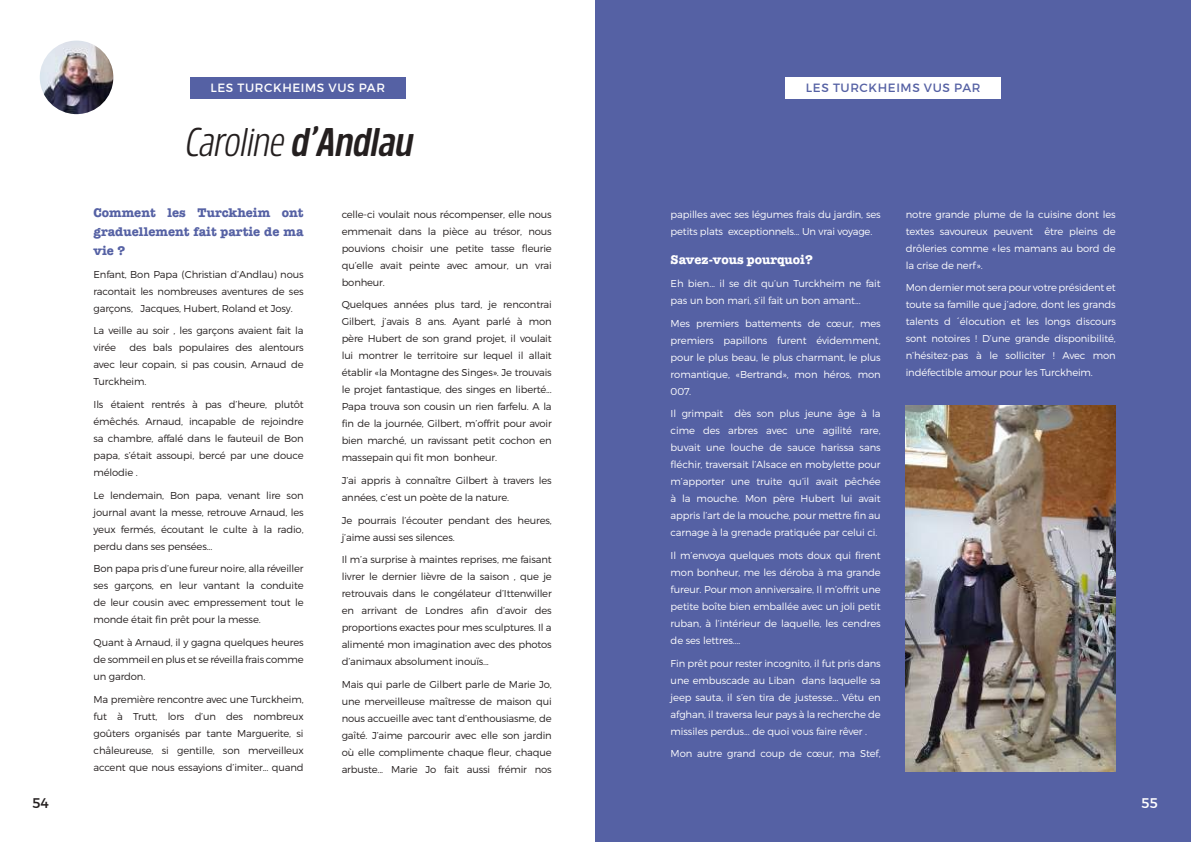
<style>
.page{position:relative;width:1191px;height:842px;background:#fff}
.page>*{position:absolute;margin:0;border:0;box-sizing:border-box;transform-origin:0 0}
.t1{font:italic 40px "Rockeby Cd";color:#241f1f}
.t2{font:14px "Montserrat";color:#241f1f}
.t3{font:14px "Montserrat";color:#fff}
.t4{font:700 13px/19px "American Typewriter";color:#5561a4;text-align:justify}
.t5{font:700 13px "American Typewriter";color:#fff}
.t6{font:12px "Montserrat";letter-spacing:.05em;color:#fff}
.t7{font:12px "Montserrat";letter-spacing:.05em;color:#5561a4}
.t8{font:300 10px/17px "Montserrat";letter-spacing:-.015em;color:#241f1f;text-align:justify}
.t9{font:300 10px/17px "Montserrat";letter-spacing:-.01em;color:#fff;text-align:justify}
.s1{font-weight:700}
</style>
<div class="page">
<div style="left:190px;top:77px;width:215px;height:21px;background:#5561a4"></div>
<img style="left:40px;top:41px;width:73px;height:73px;border-radius:37px">
<div style="left:595px;top:0;width:596px;height:842px;background:#5561a4"></div>
<div style="left:785px;top:77px;width:216px;height:21px;background:#fff"></div>
<img style="left:905px;top:405px;width:210px;height:366px">
<p class="t6" style="left:210px;top:80px;width:176px">LES TURCKHEIMS VUS PAR</p>
<h1 class="t1" style="left:184px;top:120px;width:239px">Caroline<span class="s1">d’Andlau</span></h1>
<h3 class="t4" style="left:94px;top:202px;width:211px">Comment les Turckheim ont graduellement fait partie de ma vie ?</h3>
<p class="t8" style="left:94px;top:265px;width:211px">Enfant, Bon Papa (Christian d’Andlau) nous racontait les nombreuses aventures de ses garçons, Jacques, Hubert, Roland et Josy.</p>
<p class="t8" style="left:94px;top:322px;width:211px">La veille au soir , les garçons avaient fait la virée</p>
<p class="t8" style="left:94px;top:339px;width:211px;text-indent:36px">des bals populaires des alentours avec leur copain, si pas cousin, Arnaud de Turckheim.</p>
<p class="t8" style="left:94px;top:396px;width:211px">Ils étaient rentrés à pas d’heure, plutôt émêchés. Arnaud, incapable de rejoindre sa chambre, affalé dans le fauteuil de Bon papa, s’était assoupi, bercé par une douce mélodie .</p>
<p class="t8" style="left:94px;top:486px;width:212px">Le lendemain, Bon papa, venant lire son journal avant la messe, retrouve Arnaud, les yeux fermés, écoutant le culte à la radio, perdu dans ses pensées...</p>
<p class="t8" style="left:94px;top:560px;width:211px">Bon papa pris d’une fureur noire, alla réveiller ses garçons, en leur vantant la conduite de leur cousin avec empressement tout le monde était fin prêt pour la messe.</p>
<p class="t8" style="left:94px;top:634px;width:211px">Quant à Arnaud, il y gagna quelques heures de sommeil en plus et se réveilla frais comme un gardon.</p>
<p class="t8" style="left:94px;top:690px;width:211px">Ma première rencontre avec une Turckheim, fut à Trutt, lors d’un des nombreux goûters organisés par tante Marguerite, si châleureuse, si gentille, son merveilleux accent que nous essayions d’imiter... quand</p>
<p class="t8" style="left:342px;top:205px;width:211px">celle-ci voulait nous récompenser, elle nous emmenait dans la pièce au trésor, nous pouvions choisir une petite tasse fleurie qu’elle avait peinte avec amour, un vrai bonheur.</p>
<p class="t8" style="left:342px;top:296px;width:212px">Quelques années plus tard, je rencontrai Gilbert, j’avais 8 ans. Ayant parlé à mon père Hubert de son grand projet, il voulait lui montrer le territoire sur lequel il allait établir «la Montagne des Singes». Je trouvais le projet fantastique, des singes en liberté...<br>Papa trouva son cousin un rien farfelu. A la fin de la journée, Gilbert, m’offrit pour avoir bien marché, un ravissant petit cochon en massepain qui fit mon bonheur.</p>
<p class="t8" style="left:342px;top:472px;width:211px">J’ai appris à connaître Gilbert à travers les années, c’est un poète de la nature.</p>
<p class="t8" style="left:342px;top:511px;width:211px">Je pourrais l’écouter pendant des heures, j’aime aussi ses silences.</p>
<p class="t8" style="left:342px;top:551px;width:211px">Il m’a surprise à maintes reprises, me faisant livrer le dernier lièvre de la saison , que je retrouvais dans le congélateur d’Ittenwiller en arrivant de Londres afin d’avoir des proportions exactes pour mes sculptures. Il a alimenté mon imagination avec des photos d’animaux absolument inouïs...</p>
<p class="t8" style="left:342px;top:676px;width:211px">Mais qui parle de Gilbert parle de Marie Jo, une merveilleuse maîtresse de maison qui nous accueille avec tant d’enthousiasme, de gaîté. J’aime parcourir avec elle son jardin où elle complimente chaque fleur, chaque arbuste... Marie Jo fait aussi frémir nos</p>
<p class="t7" style="left:806px;top:80px;width:176px">LES TURCKHEIMS VUS PAR</p>
<p class="t9" style="left:670px;top:205px;width:211px">papilles avec ses légumes frais du jardin, ses petits plats exceptionnels... Un vrai voyage.</p>
<h3 class="t5" style="left:670px;top:249px;width:144px">Savez-vous pourquoi?</h3>
<p class="t9" style="left:670px;top:275px;width:211px">Eh bien... il se dit qu’un Turckheim ne fait pas un bon mari, s’il fait un bon amant...</p>
<p class="t9" style="left:670px;top:314px;width:211px">Mes premiers battements de cœur, mes premiers papillons furent évidemment, pour le plus beau, le plus charmant, le plus romantique, «Bertrand», mon héros, mon 007.</p>
<p class="t9" style="left:670px;top:405px;width:212px">Il grimpait dès son plus jeune âge à la cime des arbres avec une agilité rare, buvait une louche de sauce harissa sans fléchir, traversait l’Alsace en mobylette pour m’apporter une truite qu’il avait pêchée à la mouche. Mon père Hubert lui avait appris l’art de la mouche, pour mettre fin au carnage à la grenade pratiquée par celui ci.</p>
<p class="t9" style="left:670px;top:547px;width:211px">Il m’envoya quelques mots doux qui firent mon bonheur, me les déroba à ma grande fureur. Pour mon anniversaire, Il m’offrit une petite boîte bien emballée avec un joli petit ruban, à l’intérieur de laquelle, les cendres de ses lettres....</p>
<p class="t9" style="left:670px;top:655px;width:211px">Fin prêt pour rester incognito, il fut pris dans une embuscade au Liban dans laquelle sa jeep sauta, il s’en tira de justesse... Vêtu en afghan, il traversa leur pays à la recherche de missiles perdus... de quoi vous faire rêver .</p>
<p class="t9" style="left:670px;top:745px;width:211px">Mon autre grand coup de cœur, ma Stef,</p>
<p class="t9" style="left:905px;top:205px;width:211px">notre grande plume de la cuisine dont les textes savoureux peuvent être pleins de drôleries comme «les mamans au bord de la crise de nerf».</p>
<p class="t9" style="left:905px;top:279px;width:211px">Mon dernier mot sera pour votre président et toute sa famille que j’adore, dont les grands talents d ´élocution et les longs discours sont notoires ! D’une grande disponibilité, n’hésitez-pas à le solliciter ! Avec mon indéfectible amour pour les Turckheim.</p>
<h2 class="t2" style="left:32px;top:795px;width:18px">54</h2>
<h2 class="t3" style="left:1141px;top:795px;width:18px">55</h2>
</div>
